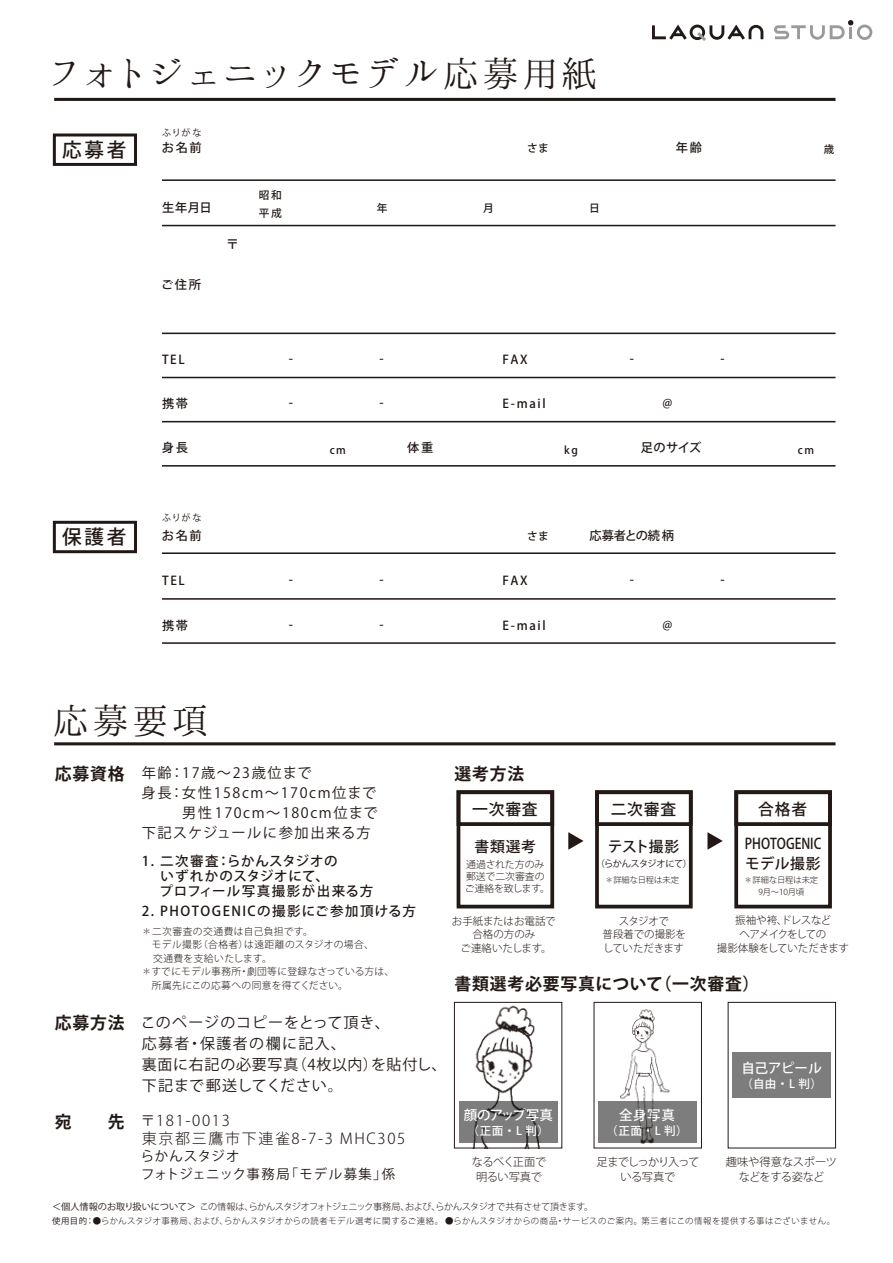
<style>
.page{position:relative;width:893px;height:1263px;background:#fff}
.page>*{position:absolute;margin:0;border:0;box-sizing:border-box;transform-origin:0 0}
.t1{font:39.45px "Hannari Mincho";letter-spacing:-.07em;color:#221815}
.t2{font:500 19.65px "Koz Go Pro";letter-spacing:.14em;color:#221815}
.t3{font:700 16.8px "Koz Go Pro";letter-spacing:.05em;color:#221815}
.t4{font:500 15.75px "Koz Go Pro";letter-spacing:.05em;color:#221815}
.t5{font:15px/21px "Koz Go Pro";letter-spacing:.05em;color:#221815}
.t6{font:300 15px/18px "Koz Go Pro";letter-spacing:.11em;color:#221815}
.t7{font:500 14.85px "Koz Go Pro";letter-spacing:.04em;color:#221815}
.t8{font:500 14.7px "Koz Go Pro";color:#221815;scale:.85 1}
.t9{font:14.25px/20.2px "Koz Go Pro";letter-spacing:.11em;color:#221815}
.t10{font:500 13.5px/15.1px "Koz Go Pro";letter-spacing:.055em;color:#221815}
.t11{font:13.5px/18px "Koz Go Pro";letter-spacing:.04em;color:#221815}
.t12{font:500 13.5px "Koz Go Pro";letter-spacing:.095em;color:#221815}
.t13{font:500 13.5px "Koz Go Pro";color:#fff}
.t14{font:500 13.5px "Koz Go Pro";letter-spacing:-.03em;color:#fff}
.t15{font:500 12.3px "Koz Go Pro";letter-spacing:.14em;color:#221815}
.t16{font:500 12.3px "Koz Go Pro";letter-spacing:-.005em;color:#221815}
.t17{font:500 11.55px "Koz Go Pro";color:#fff}
.t18{font:300 11.25px/15px "Koz Go Pro";letter-spacing:-.02em;color:#221815;text-align:center}
.t19{font:300 11.25px/15px "Koz Go Pro";letter-spacing:-.08em;color:#221815;text-align:center}
.t20{font:300 11.25px/15px "Koz Go Pro";letter-spacing:-.04em;color:#221815;text-align:center}
.t21{font:500 10.65px/18.3px "Koz Go Pro";letter-spacing:.14em;color:#221815}
.t22{font:300 10.5px/13.5px "Koz Go Pro";letter-spacing:-.04em;color:#221815;text-align:center}
.t23{font:300 10.5px/13.5px "Koz Go Pro";color:#221815;text-align:center}
.t24{font:300 10.5px/13.5px "Koz Go Pro";letter-spacing:-.02em;color:#221815;text-align:center}
.t25{font:500 10.5px "Koz Go Pro";color:#221815}
.t26{font:300 9.9px/11.9px "Koz Go Pro";color:#221815}
.t27{font:300 9.75px "Koz Go Pro";letter-spacing:.04em;color:#221815}
.t28{font:300 9.15px "Koz Go Pro";letter-spacing:-.05em;color:#221815}
.t29{font:9.15px "Koz Go Pro";letter-spacing:-.045em;color:#221815}
.t30{font:9.15px "Koz Go Pro";letter-spacing:-.025em;color:#221815}
.t31{font:300 8.4px "Koz Go Pro";letter-spacing:.045em;color:#221815}
.t32{font:300 8.25px/11.9px "Koz Go Pro";color:#221815;text-align:center}
.s1{font-weight:400}
</style>
<div class="page">
<img style="left:473px;top:1005px;width:85px;height:141px">
<hr style="left:54px;top:742px;width:781px;height:3px;background:#221815">
<hr style="left:54px;top:98px;width:781px;height:3px;background:#221815">
<div style="left:53px;top:133px;width:84px;height:33px;border:3px solid #221815"></div>
<div style="left:53px;top:521px;width:84px;height:32px;border:3px solid #221815"></div>
<hr style="left:162px;top:179px;width:673px;height:2px;background:#221815">
<hr style="left:162px;top:552px;width:673px;height:2px;background:#221815">
<hr style="left:162px;top:333px;width:673px;height:1px;background:#221815">
<hr style="left:162px;top:225px;width:673px;height:1px;background:#221815">
<hr style="left:162px;top:377px;width:673px;height:1px;background:#221815">
<hr style="left:162px;top:421px;width:673px;height:1px;background:#221815">
<hr style="left:162px;top:598px;width:673px;height:2px;background:#221815">
<hr style="left:162px;top:642px;width:673px;height:2px;background:#221815">
<hr style="left:162px;top:465px;width:673px;height:2px;background:#221815">
<div style="left:728px;top:1002px;width:108px;height:146px;border:1px solid #221815"></div>
<div style="left:594px;top:1002px;width:108px;height:146px;border:1px solid #221815"></div>
<svg style="left:568px;top:832px;width:15px;height:18px"></svg>
<svg style="left:707px;top:832px;width:16px;height:18px"></svg>
<div style="left:732px;top:1053px;width:99px;height:45px;background:#7d7d7d"></div>
<div style="left:459px;top:1101px;width:98px;height:42px;background:#7d7d7d"></div>
<div style="left:454px;top:1002px;width:108px;height:146px;border:1px solid #221815"></div>
<div style="left:598px;top:1101px;width:98px;height:42px;background:#7d7d7d"></div>
<svg style="left:774px;top:20px;width:98px;height:20px"></svg>
<svg style="left:652px;top:25px;width:111px;height:16px"></svg>
<div style="left:457px;top:790px;width:97px;height:118px;border:4px solid #221815"></div>
<div style="left:595px;top:790px;width:98px;height:118px;border:4px solid #221815"></div>
<div style="left:734px;top:790px;width:98px;height:118px;border:4px solid #221815"></div>
<div style="left:457px;top:790px;width:97px;height:36px;border:4px solid #221815"></div>
<div style="left:595px;top:790px;width:98px;height:36px;border:4px solid #221815"></div>
<div style="left:734px;top:790px;width:98px;height:36px;border:4px solid #221815"></div>
<img style="left:616px;top:1003px;width:59px;height:146px">
<h1 class="t1" style="left:47px;top:52px;width:555px">フォトジェニックモデル応募用紙</h1>
<h2 class="t2" style="left:62px;top:137px;width:66px">応募者</h2>
<h2 class="t2" style="left:62px;top:524px;width:66px">保護者</h2>
<p class="t30" style="left:162px;top:127px;width:41px">ふりがな</p>
<p class="t15" style="left:162px;top:139px;width:42px">お名前</p>
<p class="t21" style="left:527px;top:139px;width:23px">さま</p>
<p class="t15" style="left:162px;top:200px;width:51px">生年月日</p>
<h3 class="t12" style="left:211px;top:235px;width:29px">　〒</h3>
<p class="t15" style="left:161px;top:276px;width:41px">ご住所</p>
<p class="t21" style="left:259px;top:186px;width:24px">昭和平成</p>
<p class="t21" style="left:377px;top:200px;width:12px">年</p>
<p class="t21" style="left:483px;top:200px;width:12px">月</p>
<p class="t21" style="left:589px;top:200px;width:12px">日</p>
<p class="t15" style="left:676px;top:139px;width:28px">年齢</p>
<p class="t25" style="left:824px;top:142px;width:12px">歳</p>
<p class="t15" style="left:162px;top:352px;width:24px">TEL</p>
<p class="t15" style="left:289px;top:350px;width:6px">-</p>
<p class="t15" style="left:380px;top:350px;width:6px">-</p>
<p class="t15" style="left:502px;top:352px;width:27px">FAX</p>
<p class="t15" style="left:630px;top:350px;width:6px">-</p>
<p class="t15" style="left:720px;top:350px;width:6px">-</p>
<p class="t15" style="left:162px;top:396px;width:28px">携帯</p>
<p class="t15" style="left:502px;top:396px;width:45px">E-mail</p>
<p class="t15" style="left:289px;top:395px;width:6px">-</p>
<p class="t15" style="left:380px;top:395px;width:6px">-</p>
<p class="t15" style="left:662px;top:395px;width:11px">@</p>
<p class="t15" style="left:162px;top:440px;width:28px">身長</p>
<p class="t21" style="left:330px;top:441px;width:18px">cm</p>
<p class="t15" style="left:407px;top:440px;width:28px">体重</p>
<p class="t21" style="left:564px;top:441px;width:15px">kg</p>
<p class="t15" style="left:641px;top:440px;width:62px">足のサイズ</p>
<p class="t21" style="left:798px;top:441px;width:18px">cm</p>
<p class="t30" style="left:162px;top:512px;width:41px">ふりがな</p>
<p class="t15" style="left:162px;top:527px;width:42px">お名前</p>
<p class="t21" style="left:527px;top:527px;width:23px">さま</p>
<p class="t16" style="left:589px;top:527px;width:86px">応募者との続柄</p>
<p class="t15" style="left:162px;top:573px;width:24px">TEL</p>
<p class="t15" style="left:289px;top:571px;width:6px">-</p>
<p class="t15" style="left:380px;top:571px;width:6px">-</p>
<p class="t15" style="left:289px;top:616px;width:6px">-</p>
<p class="t15" style="left:380px;top:616px;width:6px">-</p>
<p class="t15" style="left:662px;top:616px;width:11px">@</p>
<p class="t15" style="left:502px;top:573px;width:27px">FAX</p>
<p class="t15" style="left:630px;top:571px;width:6px">-</p>
<p class="t15" style="left:720px;top:571px;width:6px">-</p>
<p class="t15" style="left:162px;top:617px;width:28px">携帯</p>
<p class="t15" style="left:502px;top:617px;width:45px">E-mail</p>
<h1 class="t1" style="left:53px;top:699px;width:160px">応募要項</h1>
<h3 class="t3" style="left:455px;top:763px;width:71px">選考方法</h3>
<h3 class="t4" style="left:472px;top:799px;width:67px">一次審査</h3>
<h3 class="t4" style="left:611px;top:799px;width:67px">二次審査</h3>
<h3 class="t4" style="left:758px;top:799px;width:50px">合格者</h3>
<h3 class="t7" style="left:475px;top:837px;width:63px">書類選考</h3>
<p class="t26" style="left:465px;top:859px;width:87px">通過された方のみ郵送で二次審査のご連絡を致します。</p>
<h3 class="t3" style="left:55px;top:763px;width:71px">応募資格</h3>
<h3 class="t9" style="left:142px;top:762px;width:238px">年齢：17歳～23歳位まで　<br>身長：女性158cm～170cm位まで　　 男性170cm～180cm位まで下記スケジュールに参加出来る方</h3>
<h3 class="t10" style="left:160px;top:854px;width:215px;text-indent:-18px">1. 二次審査：らかんスタジオの<br>いずれかのスタジオにて、<br>プロフィール写真撮影が出来る方</h3>
<h3 class="t12" style="left:142px;top:903px;width:276px">2. PHOTOGENICの撮影にご参加頂ける方</h3>
<p class="t27" style="left:142px;top:925px;width:178px">＊二次審査の交通費は自己負担です。　</p>
<p class="t27" style="left:142px;top:938px;width:234px">　モデル撮影（合格者）は遠距離のスタジオの場合、</p>
<p class="t27" style="left:153px;top:952px;width:120px">交通費を支給いたします。</p>
<p class="t27" style="left:142px;top:965px;width:254px">＊すでにモデル事務所・劇団等に登録なさっている方は、</p>
<p class="t27" style="left:142px;top:979px;width:208px">　所属先にこの応募への同意を得てください。</p>
<h3 class="t5" style="left:141px;top:1012px;width:307px">このページのコピーをとって頂き、<br>応募者・保護者の欄に記入、<br>裏面に右記の必要写真（4枚以内）を貼付し、下記まで郵送してください。</h3>
<h3 class="t6" style="left:141px;top:1112px;width:266px">〒181-0013<br>東京都三鷹市下連雀8-7-3 MHC305</h3>
<h3 class="t11" style="left:141px;top:1147px;width:256px">らかんスタジオ<br>フォトジェニック事務局「モデル募集」係</h3>
<p class="t28" style="left:52px;top:1200px;width:543px"><span class="s1">＜個人情報のお取り扱いについて＞</span> この情報は、らかんスタジオフォトジェニック事務局、および、らかんスタジオで共有させて頂きます。</p>
<p class="t31" style="left:52px;top:1216px;width:784px"><span class="s1">使用目的：</span>●らかんスタジオ事務局、および、らかんスタジオからの読者モデル選考に関するご連絡。 ●らかんスタジオからの商品・サービスのご案内。第三者にこの情報を提供する事はございません。</p>
<h3 class="t8" style="left:745px;top:834px;width:91px">PHOTOGENIC</h3>
<h3 class="t7" style="left:745px;top:854px;width:77px">モデル撮影</h3>
<h3 class="t7" style="left:608px;top:837px;width:73px">テスト撮影</h3>
<p class="t29" style="left:596px;top:858px;width:98px">（らかんスタジオにて）</p>
<p class="t32" style="left:605px;top:874px;width:75px">＊詳細な日程は未定</p>
<p class="t32" style="left:744px;top:874px;width:75px">＊詳細な日程は未定<br>9月～10月頃</p>
<p class="t24" style="left:602px;top:914px;width:85px">スタジオで<br>普段着での撮影をしていただきます</p>
<p class="t22" style="left:717px;top:914px;width:133px">振袖や袴、ドレスなど<br>ヘアメイクをしての<br>撮影体験をしていただきます</p>
<p class="t23" style="left:452px;top:914px;width:105px">お手紙またはお電話で合格の方のみ<br>ご連絡いたします。</p>
<h3 class="t3" style="left:455px;top:973px;width:306px">書類選考必要写真について（一次審査）</h3>
<h3 class="t3" style="left:55px;top:1012px;width:71px">応募方法</h3>
<h3 class="t13" style="left:741px;top:1059px;width:82px">自己アピール</h3>
<p class="t17" style="left:741px;top:1076px;width:82px">（自由・L 判）</p>
<h3 class="t14" style="left:464px;top:1106px;width:91px">顔のアップ写真</h3>
<p class="t17" style="left:468px;top:1123px;width:83px">（正面・L 判）</p>
<h3 class="t13" style="left:619px;top:1106px;width:57px">全身写真</h3>
<p class="t17" style="left:606px;top:1123px;width:83px">（正面・L 判）</p>
<h3 class="t3" style="left:55px;top:1111px;width:71px">宛　　先</h3>
<p class="t20" style="left:472px;top:1154px;width:76px">なるべく正面で明るい写真で</p>
<p class="t19" style="left:597px;top:1154px;width:105px">足までしっかり入っている写真で</p>
<p class="t18" style="left:726px;top:1154px;width:113px">趣味や得意なスポーツなどをする姿など</p>
</div>
